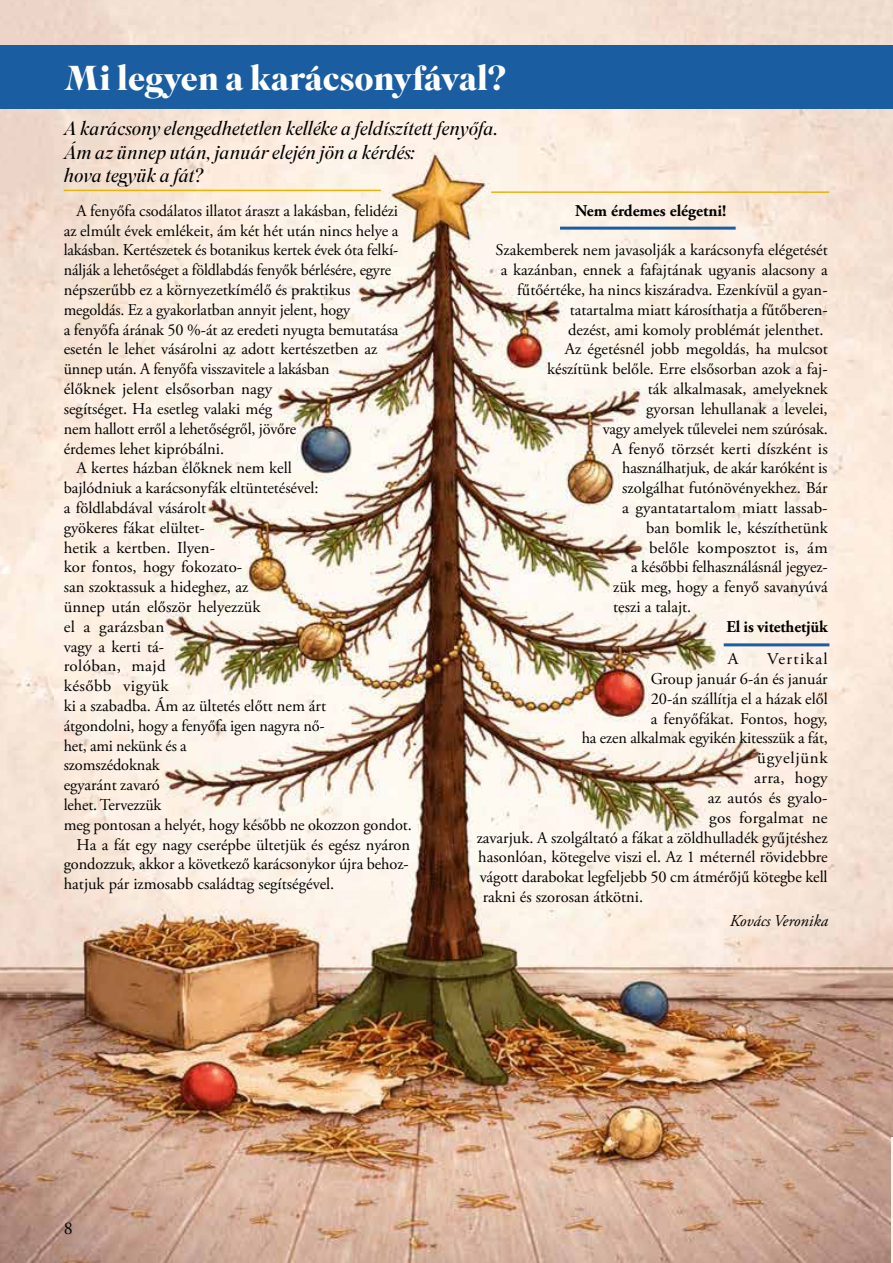
<style>
.page{position:relative;width:893px;height:1263px;background:#fff}
.page>*{position:absolute;margin:0;border:0;box-sizing:border-box;transform-origin:0 0}
.t1{font:700 34.5px "Superior Title";color:#fff}
.t2{font:italic 300 19.5px/23.4px "Superior Title";color:#000}
.t3{font:18px "Adobe Garamond Pro";color:#000}
.t4{font:16.5px "Adobe Garamond Pro";color:#000}
.t5{font:700 16.5px "Adobe Garamond Pro";letter-spacing:-.01em;color:#000}
.t6{font:16.5px "Adobe Garamond Pro";letter-spacing:.02em;color:#000}
.t7{font:italic 16.5px "Adobe Garamond Pro";color:#000}
.t8{font:16.5px "Adobe Garamond Pro";letter-spacing:.025em;color:#000}
.t9{font:16.5px "Adobe Garamond Pro";letter-spacing:.045em;color:#000}
.t10{font:16.5px "Adobe Garamond Pro";letter-spacing:.08em;color:#000}
</style>
<div class="page">
<img style="left:0;top:0;width:893px;height:1263px">
<div style="left:0;top:45px;width:893px;height:64px;background:#1a5da1"></div>
<hr style="left:64px;top:190px;width:317px;height:1px;background:#ecb305">
<hr style="left:491px;top:191px;width:338px;height:2px;background:#ecb305">
<hr style="left:560px;top:227px;width:176px;height:3px;background:#1a5da1">
<hr style="left:724px;top:643px;width:105px;height:3px;background:#1a5da1">
<hr style="left:892px;top:1137px;width:1px;height:126px;background:#fdf6e8">
<h1 class="t1" style="left:64px;top:56px;width:444px">Mi legyen a karácsonyfával?</h1>
<p class="t2" style="left:64px;top:119px;width:436px">A karácsony elengedhetetlen kelléke a feldíszített fenyőfa.<br>Ám az ünnep után, január elején jön a kérdés:<br>hova tegyük a fát?</p>
<p class="t4" style="left:77px;top:201px;width:323px">A fenyőfa csodálatos illatot áraszt a lakásban, felidézi</p>
<p class="t4" style="left:64px;top:221px;width:336px">az elmúlt évek emlékeit, ám két hét után nincs helye a</p>
<p class="t4" style="left:64px;top:240px;width:336px">lakásban. Kertészetek és botanikus kertek évek óta felkí-</p>
<p class="t4" style="left:64px;top:260px;width:329px">nálják a lehetőséget a földlabdás fenyők bérlésére, egyre</p>
<p class="t4" style="left:64px;top:280px;width:288px">népszerűbb ez a környezetkímélő és praktikus</p>
<p class="t4" style="left:64px;top:300px;width:288px">megoldás. Ez a gyakorlatban annyit jelent, hogy</p>
<p class="t4" style="left:64px;top:320px;width:336px">a fenyőfa árának 50 %-át az eredeti nyugta bemutatása</p>
<p class="t4" style="left:64px;top:339px;width:315px">esetén le lehet vásárolni az adott kertészetben az</p>
<p class="t4" style="left:64px;top:359px;width:267px">ünnep után. A fenyőfa visszavitele a lakásban</p>
<p class="t4" style="left:64px;top:379px;width:210px">élőknek jelent elsősorban nagy</p>
<p class="t4" style="left:64px;top:399px;width:210px">segítséget. Ha esetleg valaki még</p>
<p class="t4" style="left:64px;top:419px;width:234px">nem hallott erről a lehetőségről, jövőre</p>
<p class="t4" style="left:64px;top:438px;width:162px">érdemes lehet kipróbálni.</p>
<p class="t4" style="left:77px;top:458px;width:217px">A kertes házban élőknek nem kell</p>
<p class="t4" style="left:64px;top:478px;width:256px">bajlódniuk a karácsonyfák eltüntetésével:</p>
<p class="t4" style="left:64px;top:498px;width:144px">a földlabdával vásárolt</p>
<p class="t4" style="left:64px;top:518px;width:143px">gyökeres fákat elültet-</p>
<p class="t4" style="left:64px;top:537px;width:153px">hetik a kertben. Ilyen-</p>
<p class="t4" style="left:64px;top:557px;width:180px">kor fontos, hogy fokozato-</p>
<p class="t4" style="left:64px;top:577px;width:186px">san szoktassuk a hideghez, az</p>
<p class="t4" style="left:64px;top:597px;width:198px">ünnep után először helyezzük</p>
<p class="t4" style="left:64px;top:617px;width:102px">el a garázsban</p>
<p class="t4" style="left:64px;top:636px;width:102px">vagy a kerti tá-</p>
<p class="t6" style="left:64px;top:656px;width:103px">rolóban, majd</p>
<p class="t8" style="left:64px;top:676px;width:107px">később vigyük</p>
<p class="t4" style="left:64px;top:696px;width:264px">ki a szabadba. Ám az ültetés előtt nem árt</p>
<p class="t4" style="left:64px;top:716px;width:262px">átgondolni, hogy a fenyőfa igen nagyra nő-</p>
<p class="t4" style="left:64px;top:735px;width:124px">het, ami nekünk és a</p>
<p class="t4" style="left:64px;top:755px;width:97px">szomszédoknak</p>
<p class="t4" style="left:64px;top:775px;width:97px">egyaránt zavaró</p>
<p class="t4" style="left:64px;top:795px;width:99px">lehet. Tervezzük</p>
<p class="t4" style="left:64px;top:815px;width:350px">meg pontosan a helyét, hogy később ne okozzon gondot.</p>
<p class="t4" style="left:77px;top:834px;width:335px">Ha a fát egy nagy cserépbe ültetjük és egész nyáron</p>
<p class="t4" style="left:64px;top:854px;width:347px">gondozzuk, akkor a következő karácsonykor újra behoz-</p>
<p class="t4" style="left:64px;top:874px;width:272px">hatjuk pár izmosabb családtag segítségével.</p>
<p class="t5" style="left:575px;top:201px;width:153px">Nem érdemes elégetni!</p>
<p class="t4" style="left:495px;top:240px;width:334px">Szakemberek nem javasolják a karácsonyfa elégetését</p>
<p class="t4" style="left:501px;top:260px;width:329px">a kazánban, ennek a fafajtának ugyanis alacsony a</p>
<p class="t4" style="left:517px;top:280px;width:312px">fűtőértéke, ha nincs kiszáradva. Ezenkívül a gyan-</p>
<p class="t4" style="left:570px;top:300px;width:260px">tatartalma miatt károsíthatja a fűtőberen-</p>
<p class="t4" style="left:568px;top:320px;width:257px">dezést, ami komoly problémát jelenthet.</p>
<p class="t4" style="left:565px;top:339px;width:265px">Az égetésnél jobb megoldás, ha mulcsot</p>
<p class="t4" style="left:547px;top:359px;width:282px">készítünk belőle. Erre elsősorban azok a faj-</p>
<p class="t4" style="left:648px;top:379px;width:182px">ták alkalmasak, amelyeknek</p>
<p class="t4" style="left:646px;top:399px;width:183px">gyorsan lehullanak a levelei,</p>
<p class="t4" style="left:603px;top:419px;width:227px">vagy amelyek tűlevelei nem szúrósak.</p>
<p class="t4" style="left:612px;top:438px;width:218px">A fenyő törzsét kerti díszként is</p>
<p class="t4" style="left:622px;top:458px;width:207px">használhatjuk, de akár karóként is</p>
<p class="t4" style="left:622px;top:478px;width:207px">szolgálhat futónövényekhez. Bár</p>
<p class="t4" style="left:622px;top:498px;width:207px">a gyantatartalom miatt lassab-</p>
<p class="t4" style="left:646px;top:518px;width:183px">ban bomlik le, készíthetünk</p>
<p class="t4" style="left:649px;top:537px;width:180px">belőle komposztot is, ám</p>
<p class="t4" style="left:631px;top:557px;width:198px">a későbbi felhasználásnál jegyez-</p>
<p class="t4" style="left:613px;top:577px;width:216px">zük meg, hogy a fenyő savanyúvá</p>
<p class="t4" style="left:613px;top:597px;width:80px">teszi a talajt.</p>
<p class="t5" style="left:726px;top:617px;width:103px">El is vitethetjük</p>
<p class="t4" style="left:728px;top:649px;width:12px">A</p>
<p class="t10" style="left:767px;top:649px;width:62px">Vertikal</p>
<p class="t4" style="left:651px;top:669px;width:179px">Group január 6-án és január</p>
<p class="t4" style="left:651px;top:689px;width:179px">20-án szállítja el a házak elől</p>
<p class="t4" style="left:651px;top:708px;width:178px">a fenyőfákat. Fontos, hogy,</p>
<p class="t4" style="left:582px;top:728px;width:248px">ha ezen alkalmak egyikén kitesszük a fát,</p>
<p class="t9" style="left:757px;top:748px;width:72px">ügyeljünk</p>
<p class="t6" style="left:754px;top:768px;width:75px">arra, hogy</p>
<p class="t4" style="left:708px;top:788px;width:121px">az autós és gyalo-</p>
<p class="t4" style="left:709px;top:807px;width:120px">gos forgalmat ne</p>
<p class="t4" style="left:477px;top:827px;width:353px">zavarjuk. A szolgáltató a fákat a zöldhulladék gyűjtéshez</p>
<p class="t4" style="left:478px;top:847px;width:351px">hasonlóan, kötegelve viszi el. Az 1 méternél rövidebbre</p>
<p class="t4" style="left:480px;top:867px;width:349px">vágott darabokat legfeljebb 50 cm átmérőjű kötegbe kell</p>
<p class="t4" style="left:483px;top:887px;width:162px">rakni és szorosan átkötni.</p>
<p class="t7" style="left:730px;top:911px;width:100px">Kovács Veronika</p>
<p class="t3" style="left:64px;top:1217px;width:10px">8</p>
</div>
